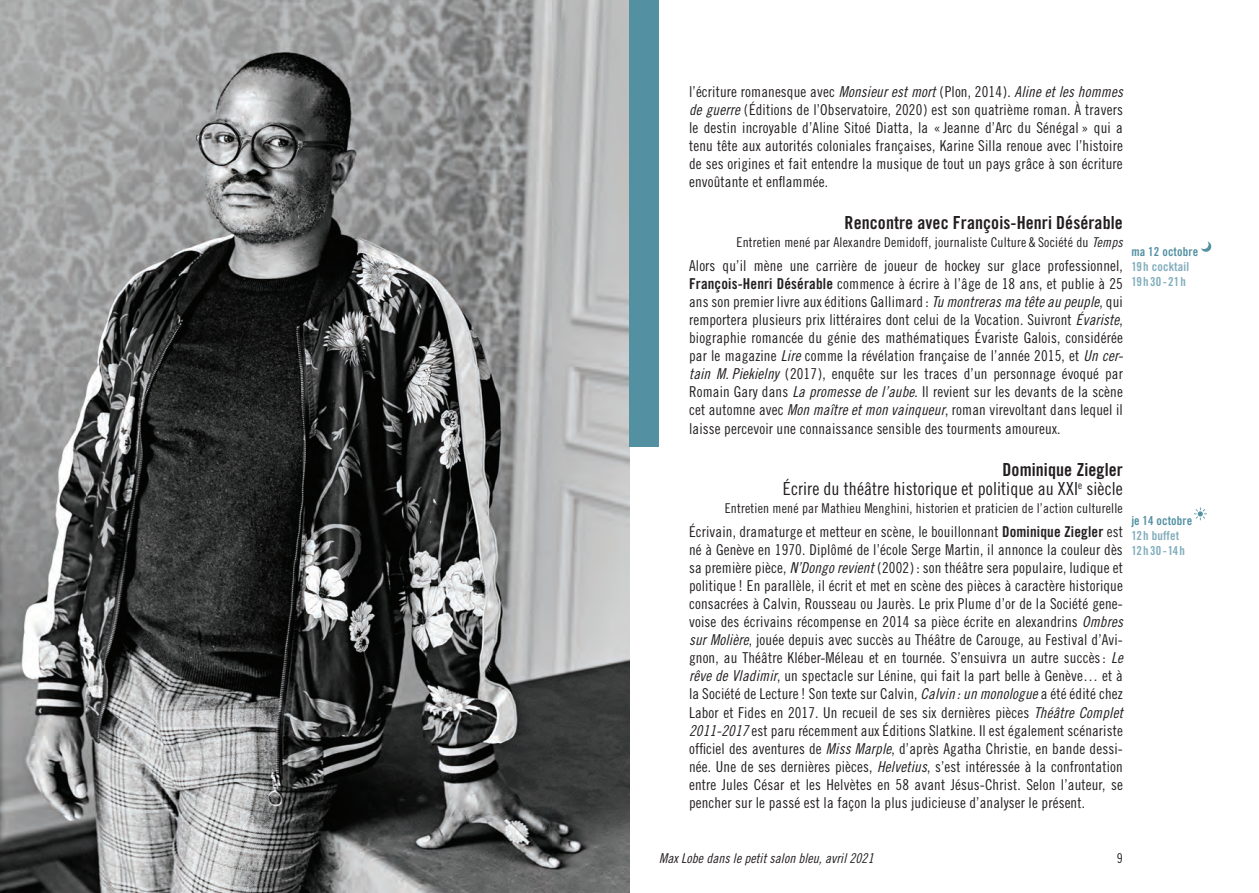
<style>
.page{position:relative;width:1259px;height:893px;background:#fff}
.page>*{position:absolute;margin:0;border:0;box-sizing:border-box;transform-origin:0 0}
.t1{font:18px "Trade Gothic Bold Cond Twenty";letter-spacing:.005em;color:#231f20}
.t2{font:18px "Trade Gothic Cond Eighteen";letter-spacing:.005em;color:#231f20}
.t3{font:15px/18px "Trade Gothic Cond Eighteen";letter-spacing:.01em;color:#231f20;text-align:justify}
.t4{font:13.5px "Trade Gothic Cond Eighteen";letter-spacing:.015em;color:#231f20}
.t5{font:13.5px "Trade Gothic Cond Eighteen Obl";letter-spacing:.005em;color:#231f20}
.t6{font:12.3px/15px "Trade Gothic Bold Cond Twenty";letter-spacing:.01em;color:#81adbc}
.t7{font:12.3px "Trade Gothic Bold Cond Twenty";letter-spacing:.01em;color:#5390a2}
.s1{font-family:"Trade Gothic Cond Eighteen Obl"}
.s2{font-family:"Trade Gothic Bold Cond Twenty"}
</style>
<div class="page">
<img style="left:0;top:0;width:629px;height:893px">
<div style="left:629px;top:0;width:30px;height:446px;background:#5390a2"></div>
<svg style="left:1201px;top:242px;width:10px;height:10px"></svg>
<svg style="left:1194px;top:507px;width:12px;height:13px"></svg>
<p class="t3" style="left:689px;top:82px;width:435px">l’écriture romanesque avec <span class="s1">Monsieur est mort</span> (Plon, 2014). <span class="s1">Aline et les hommes de guerre</span> (Éditions de l’Observatoire, 2020) est son quatrième roman. À travers le destin incroyable d’Aline Sitoé Diatta, la « Jeanne d’Arc du Sénégal » qui a tenu tête aux autorités coloniales françaises, Karine Silla renoue avec l’histoire de ses origines et fait entendre la musique de tout un pays grâce à son écriture envoûtante et enflammée.</p>
<p class="t1" style="left:844px;top:212px;width:280px">Rencontre avec François-Henri Désérable</p>
<p class="t4" style="left:736px;top:234px;width:388px">Entretien mené par Alexandre Demidoff, journaliste Culture &amp; Société du <span class="s1">Temps</span></p>
<p class="t7" style="left:1131px;top:244px;width:68px">ma 12 octobre</p>
<p class="t6" style="left:1131px;top:259px;width:59px">19h cocktail<br>19h30-21h</p>
<p class="t3" style="left:689px;top:256px;width:436px">Alors qu’il mène une carrière de joueur de hockey sur glace professionnel, <span class="s2">François-Henri Désérable</span> commence à écrire à l’âge de 18 ans, et publie à 25 ans son premier livre aux éditions Gallimard : <span class="s1">Tu montreras ma tête au peuple</span>, qui remportera plusieurs prix littéraires dont celui de la Vocation. Suivront <span class="s1">Évariste</span>, biographie romancée du génie des mathématiques Évariste Galois, considérée par le magazine <span class="s1">Lire</span> comme la révélation française de l’année 2015, et <span class="s1">Un cer&shy;tain M. Piekielny</span> (2017), enquête sur les traces d’un personnage évoqué par Romain Gary dans <span class="s1">La promesse de l’aube</span>. Il revient sur les devants de la scène cet automne avec <span class="s1">Mon maître et mon vainqueur</span>, roman virevoltant dans lequel il laisse percevoir une connaissance sensible des tourments amoureux.</p>
<p class="t1" style="left:1002px;top:458px;width:122px">Dominique Ziegler</p>
<p class="t2" style="left:783px;top:478px;width:341px">Écrire du théâtre historique et politique au XXI<sup>e</sup> siècle</p>
<p class="t4" style="left:725px;top:500px;width:400px">Entretien mené par Mathieu Menghini, historien et praticien de l’action culturelle</p>
<p class="t7" style="left:1131px;top:513px;width:62px">je 14 octobre</p>
<p class="t6" style="left:1131px;top:528px;width:55px">12h buffet<br>12h30-14h</p>
<p class="t3" style="left:689px;top:522px;width:435px">Écrivain, dramaturge et metteur en scène, le bouillonnant <span class="s2">Dominique Ziegler</span> est né à Genève en 1970. Diplômé de l’école Serge Martin, il annonce la couleur dès sa première pièce, <span class="s1">N’Dongo revient</span> (2002) : son théâtre sera populaire, ludique et politique! En parallèle, il écrit et met en scène des pièces à caractère historique consacrées à Calvin, Rousseau ou Jaurès. Le prix Plume d’or de la Société gene&shy;voise des écrivains récompense en 2014 sa pièce écrite en alexandrins <span class="s1">Ombres sur Molière</span>, jouée depuis avec succès au Théâtre de Carouge, au Festival d’Avi&shy;gnon, au Théâtre Kléber-Méleau et en tournée. S’ensuivra un autre succès: <span class="s1">Le rêve de Vladimir</span>, un spectacle sur Lénine, qui fait la part belle à Genève… et à la Société de Lecture! Son texte sur Calvin, <span class="s1">Calvin : un monologue</span> a été édité chez Labor et Fides en 2017. Un recueil de ses six dernières pièces <span class="s1">Théâtre Complet 2011-2017</span> est paru récemment aux Éditions Slatkine. Il est également scénariste officiel des aventures de <span class="s1">Miss Marple</span>, d’après Agatha Christie, en bande dessi&shy;née. Une de ses dernières pièces, <span class="s1">Helvetius</span>, s’est intéressée à la confrontation entre Jules César et les Helvètes en 58 avant Jésus-Christ. Selon l’auteur, se pencher sur le passé est la façon la plus judicieuse d’analyser le présent.</p>
<p class="t5" style="left:659px;top:850px;width:216px">Max Lobe dans le petit salon bleu, avril 2021</p>
<p class="t4" style="left:1117px;top:850px;width:7px">9</p>
</div>
